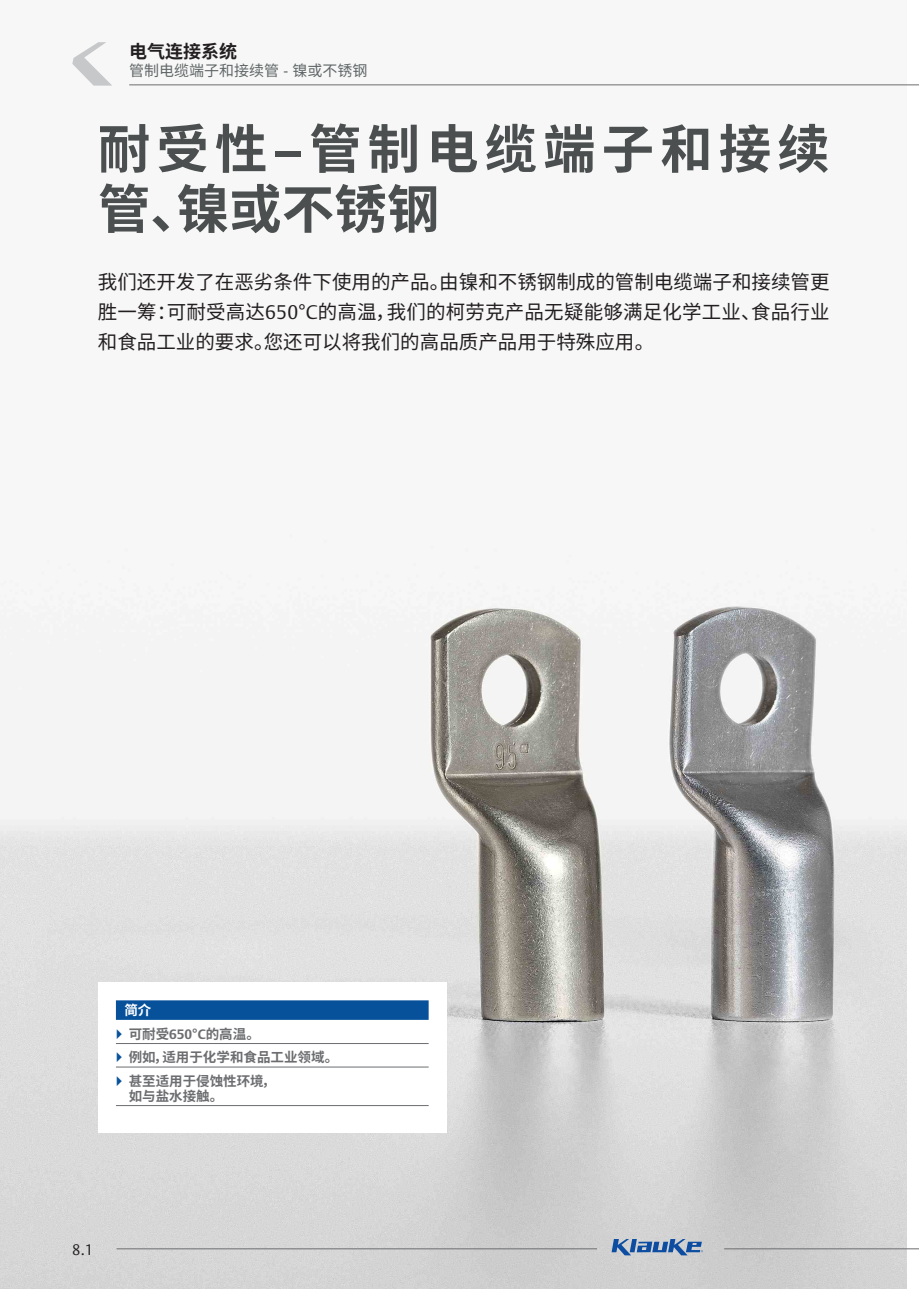
<style>
.page{position:relative;width:919px;height:1289px;background:#fff}
.page>*{position:absolute;margin:0;border:0;box-sizing:border-box;transform-origin:0 0}
.t1{font:700 52.5px/60px "Source Han Sans SC";letter-spacing:.115em;color:#4b4f50}
.t2{font:19.5px/30px "Source Han Sans SC";color:#231f20;text-align:justify}
.t3{font:700 18px "Source Han Sans SC";color:#231f20}
.t4{font:15px "Source Han Sans SC";color:#606667}
.t5{font:300 15px "DTL Argo T";color:#231f20}
.t6{font:700 13.5px/23.4px "Source Han Sans SC";color:#6c6d70}
.s1{font-family:"DTL Argo T";font-weight:300}
.s2{font-family:"DTL Argo T"}
.s3{color:#fff}
</style>
<div class="page">
<img style="left:0;top:85px;width:906px;height:1203px">
<div style="left:98px;top:982px;width:348px;height:150px;background:#fff"></div>
<div style="left:116px;top:1000px;width:312px;height:19px;background:#07519b"></div>
<hr style="left:116px;top:1043px;width:312px;height:1px;background:#6c6d70">
<hr style="left:116px;top:1066px;width:312px;height:1px;background:#6c6d70">
<hr style="left:116px;top:1105px;width:312px;height:1px;background:#6c6d70">
<svg style="left:611px;top:1238px;width:92px;height:17px;background:#7a96bb"></svg>
<svg style="left:72px;top:42px;width:40px;height:44px"></svg>
<hr style="left:129px;top:84px;width:789px;height:1px;background:#6c6d70">
<hr style="left:117px;top:1248px;width:480px;height:1px;background:#6c6d70">
<hr style="left:724px;top:1248px;width:194px;height:1px;background:#6c6d70">
<p class="t3" style="left:129px;top:41px;width:109px">电气连接系统</p>
<p class="t4" style="left:129px;top:62px;width:240px">管制电缆端子和接续管 <span class="s1">-</span> 镍或不锈钢</p>
<h1 class="t1" style="left:98px;top:120px;width:733px">耐受性<span class="s2">–</span>管制电缆端子和接续管、镍或不锈钢</h1>
<p class="t2" style="left:98px;top:267px;width:733px">我们还开发了在恶劣条件下使用的产品。由镍和不锈钢制成的管制电缆端子和接续管更胜一筹：可耐受高达<span class="s1">650</span>°<span class="s1">C</span>的高温，我们的柯劳克产品无疑能够满足化学工业、食品行业和食品工业的要求。您还可以将我们的高品质产品用于特殊应用。</p>
<p class="t6" style="left:129px;top:999px;width:211px;text-indent:-4px"><span class="s3">简介<br></span>可耐受<span class="s2">650</span>°<span class="s2">C</span>的高温。<br>例如，适用于化学和食品工业领域。甚至适用于侵蚀性环境，</p>
<p class="t6" style="left:129px;top:1084px;width:96px">如与盐水接触。</p>
<p class="t5" style="left:72px;top:1240px;width:22px">8.1</p>
</div>
